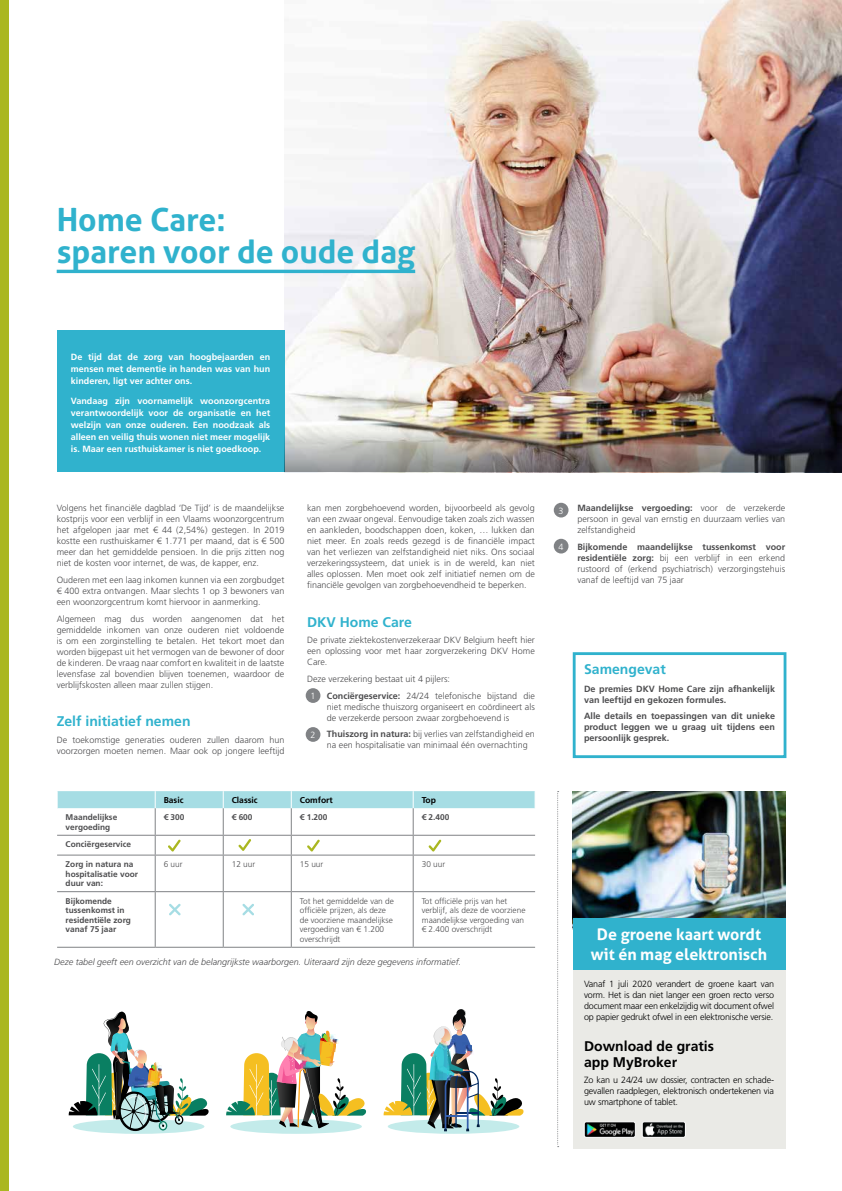
<style>
.page{position:relative;width:842px;height:1191px;background:#fff}
.page>*{position:absolute;margin:0;border:0;box-sizing:border-box;transform-origin:0 0}
.t1{font:700 32px/32px "Aller";color:#30b2cd}
.t2{font:700 16px/20px "Aller";color:#fff;text-align:center}
.t3{font:700 14px "Frutiger LT Std";color:#30b2cd}
.t4{font:700 14px/16px "Frutiger LT Std";color:#000}
.t5{font:300 9px/11px "Frutiger LT Std";color:#4d4d4f;text-align:justify}
.t6{font:700 9px/12px "Frutiger LT Std";color:#fff;text-align:justify}
.t7{font:300 9px/11px "Frutiger LT Std";letter-spacing:-.02em;color:#000;text-align:justify}
.t8{font:700 9px/11px "Frutiger LT Std";color:#4d4d4f}
.t9{font:italic 300 9px "Frutiger LT Std";color:#4d4d4f}
.t10{font:300 9px "Frutiger LT Std";color:#fff}
.t11{font:700 8.5px "Frutiger LT Std";color:#000}
.t12{font:300 8.3px/9.5px "Frutiger LT Std";color:#4d4d4f}
.t13{font:700 8.3px/9.5px "Frutiger LT Std";color:#4d4d4f}
.s1{font-weight:700}
</style>
<div class="page">
<hr style="left:57px;top:854px;width:98px;height:1px;background:#808285">
<hr style="left:155px;top:854px;width:68px;height:1px;background:#808285">
<hr style="left:155px;top:855px;width:1px;height:36px;background:#808285">
<hr style="left:223px;top:854px;width:68px;height:1px;background:#808285">
<hr style="left:223px;top:855px;width:1px;height:36px;background:#808285">
<hr style="left:291px;top:854px;width:122px;height:1px;background:#808285">
<hr style="left:291px;top:855px;width:1px;height:36px;background:#808285">
<hr style="left:413px;top:854px;width:122px;height:1px;background:#808285">
<hr style="left:413px;top:855px;width:1px;height:36px;background:#808285">
<hr style="left:57px;top:891px;width:98px;height:1px;background:#808285">
<hr style="left:155px;top:891px;width:68px;height:1px;background:#808285">
<hr style="left:155px;top:892px;width:1px;height:54px;background:#808285">
<hr style="left:223px;top:891px;width:68px;height:1px;background:#808285">
<hr style="left:223px;top:892px;width:1px;height:54px;background:#808285">
<hr style="left:291px;top:891px;width:122px;height:1px;background:#808285">
<hr style="left:291px;top:892px;width:1px;height:54px;background:#808285">
<hr style="left:413px;top:891px;width:122px;height:1px;background:#808285">
<hr style="left:413px;top:892px;width:1px;height:54px;background:#808285">
<hr style="left:57px;top:946px;width:98px;height:1px;background:#808285">
<hr style="left:155px;top:946px;width:68px;height:1px;background:#808285">
<hr style="left:223px;top:946px;width:68px;height:1px;background:#808285">
<hr style="left:291px;top:946px;width:122px;height:1px;background:#808285">
<hr style="left:413px;top:946px;width:122px;height:1px;background:#808285">
<img style="left:284px;top:0;width:558px;height:430px">
<div style="left:230px;top:1119px;width:132px;height:14px;background:#c3ebea;border-radius:50%"></div>
<div style="left:73px;top:1119px;width:131px;height:14px;background:#c3ebea;border-radius:50%"></div>
<div style="left:388px;top:1119px;width:131px;height:14px;background:#c3ebea;border-radius:50%"></div>
<svg style="left:384px;top:1009px;width:140px;height:122px"></svg>
<img style="left:433px;top:1054px;width:3px;height:26px">
<img style="left:436px;top:1057px;width:3px;height:23px">
<img style="left:439px;top:1060px;width:3px;height:20px">
<svg style="left:226px;top:1011px;width:140px;height:117px"></svg>
<svg style="left:69px;top:1011px;width:140px;height:120px"></svg>
<svg style="left:57px;top:791px;width:479px;height:63px"></svg>
<svg style="left:169px;top:903px;width:12px;height:12px"></svg>
<svg style="left:242px;top:903px;width:12px;height:12px"></svg>
<div style="left:573px;top:652px;width:213px;height:106px;border:3px solid #30b2cd"></div>
<div style="left:573px;top:791px;width:212px;height:357px;background:#eaeae6"></div>
<img style="left:584px;top:1123px;width:51px;height:14px">
<div style="left:584px;top:1121px;width:51px;height:16px;border:1px solid #fff;border-radius:2px"></div>
<img style="left:642px;top:1123px;width:43px;height:14px">
<div style="left:642px;top:1121px;width:43px;height:16px;border:1px solid #fff;border-radius:2px"></div>
<img style="left:573px;top:791px;width:212px;height:127px">
<div style="left:57px;top:330px;width:227px;height:142px;background:#30b2cd"></div>
<img style="left:284px;top:430px;width:558px;height:42px">
<hr style="left:57px;top:270px;width:358px;height:3px;background:#30b2cd">
<svg style="left:557px;top:791px;width:2px;height:356px"></svg>
<div style="left:306px;top:688px;width:14px;height:15px;background:#808285;border-radius:50%"></div>
<div style="left:554px;top:503px;width:14px;height:14px;background:#808285;border-radius:50%"></div>
<div style="left:554px;top:539px;width:14px;height:14px;background:#808285;border-radius:50%"></div>
<div style="left:306px;top:727px;width:14px;height:15px;background:#808285;border-radius:50%"></div>
<div style="left:0;top:0;width:9px;height:1191px;background:#aab720"></div>
<div style="left:573px;top:918px;width:212px;height:51px;background:#30b2cd"></div>
<h1 class="t1" style="left:57px;top:203px;width:360px">Home Care:<br>sparen voor de oude dag</h1>
<p class="t6" style="left:71px;top:351px;width:201px">De tijd dat de zorg van hoogbejaarden en mensen met dementie in handen was van hun kinderen, ligt ver achter ons.</p>
<p class="t6" style="left:71px;top:395px;width:201px">Vandaag zijn voornamelijk woonzorgcentra verantwoordelijk voor de organisatie en het welzijn van onze ouderen. Een noodzaak als alleen en veilig thuis wonen niet meer mogelijk is. Maar een rusthuiskamer is niet goedkoop.</p>
<p class="t5" style="left:57px;top:503px;width:229px">Volgens het financiële dagblad ‘De Tijd’ is de maandelijkse kostprijs voor een verblijf in een Vlaams woonzorgcentrum het afgelopen jaar met € 44 (2,54%) gestegen. In 2019 kostte een rusthuiskamer € 1.771 per maand, dat is € 500 meer dan het gemiddelde pensioen. In die prijs zitten nog niet de kosten voor internet, de was, de kapper, enz.</p>
<p class="t5" style="left:57px;top:574px;width:229px">Ouderen met een laag inkomen kunnen via een zorgbudget € 400 extra ontvangen. Maar slechts 1 op 3 bewoners van een woonzorgcentrum komt hiervoor in aanmerking.</p>
<p class="t5" style="left:57px;top:613px;width:229px">Algemeen mag dus worden aangenomen dat het gemiddelde inkomen van onze ouderen niet voldoende is om een zorginstelling te betalen. Het tekort moet dan worden bijgepast uit het vermogen van de bewoner of door de kinderen. De vraag naar comfort en kwaliteit in de laatste levensfase zal bovendien blijven toenemen, waardoor de verblijfskosten alleen maar zullen stijgen.</p>
<h3 class="t3" style="left:57px;top:713px;width:135px">Zelf initiatief nemen</h3>
<p class="t5" style="left:57px;top:734px;width:229px">De toekomstige generaties ouderen zullen daarom hun voorzorgen moeten nemen. Maar ook op jongere leeftijd</p>
<p class="t5" style="left:307px;top:503px;width:229px">kan men zorgbehoevend worden, bijvoorbeeld als gevolg van een zwaar ongeval. Eenvoudige taken zoals zich wassen en aankleden, boodschappen doen, koken, … lukken dan niet meer. En zoals reeds gezegd is de financiële impact van het verliezen van zelfstandigheid niet niks. Ons sociaal verzekeringssysteem, dat uniek is in de wereld, kan niet alles oplossen. Men moet ook zelf initiatief nemen om de financiële gevolgen van zorgbehoevendheid te beperken.</p>
<h3 class="t3" style="left:307px;top:613px;width:106px">DKV Home Care</h3>
<p class="t5" style="left:307px;top:635px;width:229px">De private ziektekostenverzekeraar DKV Belgium heeft hier een oplossing voor met haar zorgverzekering DKV Home Care.</p>
<p class="t5" style="left:327px;top:670px;width:209px;line-height:16.7px;text-indent:-20px">Deze verzekering bestaat uit 4 pijlers:<br><span class="s1">Conciërgeservice:</span> 24/24 telefonische bijstand die</p>
<p class="t5" style="left:327px;top:701px;width:209px">niet medische thuiszorg organiseert en coördineert als de verzekerde persoon zwaar zorgbehoevend is</p>
<p class="t5" style="left:327px;top:729px;width:209px"><span class="s1">Thuiszorg in natura:</span> bij verlies van zelfstandigheid en na een hospitalisatie van minimaal één overnachting</p>
<p class="t10" style="left:311px;top:691px;width:7px">1</p>
<p class="t10" style="left:311px;top:730px;width:7px">2</p>
<p class="t11" style="left:164px;top:795px;width:21px">Basic</p>
<p class="t11" style="left:232px;top:795px;width:27px">Classic</p>
<p class="t11" style="left:300px;top:795px;width:35px">Comfort</p>
<p class="t11" style="left:422px;top:795px;width:16px">Top</p>
<p class="t13" style="left:66px;top:812px;width:53px">Maandelijkse vergoeding</p>
<p class="t13" style="left:164px;top:812px;width:22px">€ 300</p>
<p class="t13" style="left:232px;top:812px;width:22px">€ 600</p>
<p class="t13" style="left:300px;top:812px;width:29px">€ 1.200</p>
<p class="t13" style="left:422px;top:812px;width:29px">€ 2.400</p>
<p class="t13" style="left:66px;top:839px;width:67px">Conciërgeservice</p>
<p class="t13" style="left:66px;top:859px;width:74px">Zorg in natura na hospitalisatie voor duur van:</p>
<p class="t12" style="left:164px;top:859px;width:20px">6 uur</p>
<p class="t12" style="left:232px;top:859px;width:25px">12 uur</p>
<p class="t12" style="left:300px;top:859px;width:25px">15 uur</p>
<p class="t12" style="left:422px;top:859px;width:25px">30 uur</p>
<p class="t13" style="left:66px;top:896px;width:67px">Bijkomende tussenkomst in residentiële zorg vanaf 75 jaar</p>
<p class="t12" style="left:300px;top:896px;width:96px">Tot het gemiddelde van de officiële prijzen, als deze de voorziene maandelijkse vergoeding van € 1.200 overschrijdt</p>
<p class="t12" style="left:422px;top:896px;width:105px">Tot officiële prijs van het verblijf, als deze de voorziene maandelijkse vergoeding van € 2.400 overschrijdt</p>
<p class="t9" style="left:54px;top:957px;width:409px">Deze tabel geeft een overzicht van de belangrijkste waarborgen. Uiteraard zijn deze gegevens informatief.</p>
<p class="t10" style="left:559px;top:506px;width:7px">3</p>
<p class="t10" style="left:559px;top:542px;width:7px">4</p>
<p class="t5" style="left:577px;top:503px;width:209px"><span class="s1">Maandelijkse vergoeding:</span> voor de verzekerde persoon in geval van ernstig en duurzaam verlies van zelfstandigheid</p>
<p class="t5" style="left:577px;top:541px;width:209px"><span class="s1">Bijkomende maandelijkse tussenkomst voor residentiële zorg:</span> bij een verblijf in een erkend rustoord of (erkend psychiatrisch) verzorgingstehuis vanaf de leeftijd van 75 jaar</p>
<h3 class="t3" style="left:584px;top:661px;width:83px">Samengevat</h3>
<p class="t8" style="left:584px;top:683px;width:192px">De premies DKV Home Care zijn afhankelijk van leeftijd en gekozen formules.</p>
<p class="t8" style="left:584px;top:711px;width:192px;text-align:justify">Alle details en toepassingen van dit unieke product leggen we u graag uit tijdens een persoonlijk gesprek.</p>
<h2 class="t2" style="left:591px;top:923px;width:178px">De groene kaart wordt wit én mag elektronisch</h2>
<p class="t7" style="left:584px;top:978px;width:191px">Vanaf 1 juli 2020 verandert de groene kaart van vorm. Het is dan niet langer een groen recto verso document maar een enkelzijdig wit document ofwel op papier gedrukt ofwel in een elektronische versie.</p>
<h3 class="t4" style="left:584px;top:1037px;width:131px">Download de gratis app MyBroker</h3>
<p class="t7" style="left:584px;top:1074px;width:191px">Zo kan u 24/24 uw dossier, contracten en schade&shy;gevallen raadplegen, elektronisch ondertekenen via uw smartphone of tablet.</p>
</div>
